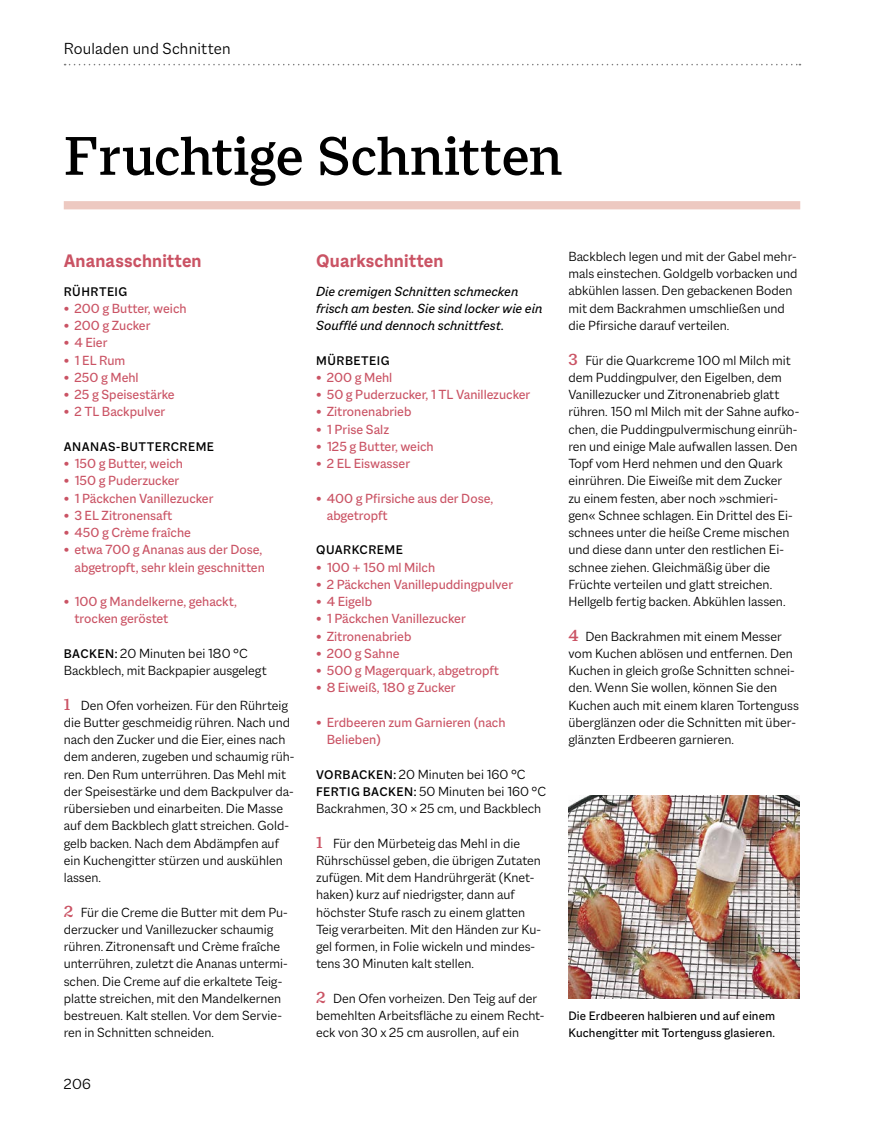
<style>
.page{position:relative;width:893px;height:1127px;background:#fff}
.page>*{position:absolute;margin:0;border:0;box-sizing:border-box;transform-origin:0 0}
.t1{font:500 58.5px "Macklin Text";letter-spacing:-.005em;color:#000}
.t2{font:700 19.5px "Macklin Sans";letter-spacing:.01em;color:#ca5364}
.t3{font:300 17.25px "Macklin Sans";letter-spacing:.01em;color:#000}
.t4{font:300 15.75px "Macklin Sans";color:#000}
.t5{font:300 14.25px/17.2px "Macklin Sans";color:#000}
.t6{font:14.25px/17.2px "Macklin Sans";color:#ca5364}
.t7{font:italic 14.25px/17.2px "Macklin Sans";letter-spacing:.005em;color:#000}
.t8{font:500 13.5px "Macklin Sans";letter-spacing:.035em;color:#000}
.t9{font:13.2px/17.2px "Macklin Sans";letter-spacing:.01em;color:#000}
.s1{font-weight:500}
.s2{font-weight:500;font-size:13.5px}
.s3{font-family:"Macklin Text";font-weight:500;font-size:17.25px;color:#ca5364}
</style>
<div class="page">
<svg style="left:65px;top:64px;width:735px;height:1px"></svg>
<div style="left:64px;top:201px;width:736px;height:8px;background:#edc9c1"></div>
<img style="left:568px;top:796px;width:231px;height:202px">
<p class="t3" style="left:64px;top:42px;width:168px">Rouladen und Schnitten</p>
<h1 class="t1" style="left:64px;top:136px;width:500px">Fruchtige Schnitten</h1>
<h2 class="t2" style="left:64px;top:254px;width:139px">Ananasschnitten</h2>
<p class="t8" style="left:64px;top:284px;width:65px">RÜHRTEIG</p>
<p class="t6" style="left:64px;top:301px;width:124px"><span class="s1">•</span> 200 g Butter, weich</p>
<p class="t6" style="left:64px;top:318px;width:88px"><span class="s1">•</span> 200 g Zucker</p>
<p class="t6" style="left:64px;top:335px;width:45px"><span class="s1">•</span> 4 Eier</p>
<p class="t6" style="left:64px;top:352px;width:63px"><span class="s1">•</span> 1 EL Rum</p>
<p class="t6" style="left:64px;top:370px;width:76px"><span class="s1">•</span> 250 g Mehl</p>
<p class="t6" style="left:64px;top:387px;width:112px"><span class="s1">•</span> 25 g Speisestärke</p>
<p class="t6" style="left:64px;top:404px;width:103px"><span class="s1">•</span> 2 TL Backpulver</p>
<p class="t8" style="left:64px;top:439px;width:152px">ANANAS-BUTTERCREME</p>
<p class="t6" style="left:64px;top:456px;width:121px"><span class="s1">•</span> 150 g Butter, weich</p>
<p class="t6" style="left:64px;top:473px;width:117px"><span class="s1">•</span> 150 g Puderzucker</p>
<p class="t6" style="left:64px;top:490px;width:151px"><span class="s1">•</span> 1 Päckchen Vanillezucker</p>
<p class="t6" style="left:64px;top:508px;width:110px"><span class="s1">•</span> 3 EL Zitronensaft</p>
<p class="t6" style="left:64px;top:525px;width:129px"><span class="s1">•</span> 450 g Crème fraîche</p>
<p class="t6" style="left:64px;top:542px;width:203px;text-align:right"><span class="s1">•</span> etwa 700 g Ananas aus der Dose, abgetropft, sehr klein geschnitten</p>
<p class="t6" style="left:74px;top:594px;width:164px;text-indent:-11px"><span class="s1">•</span> 100 g Mandelkerne, gehackt, trocken geröstet</p>
<p class="t5" style="left:64px;top:646px;width:204px"><span class="s2">BACKEN:</span> 20 Minuten bei 180 °C<br>Backblech, mit Backpapier ausgelegt</p>
<p class="t5" style="left:64px;top:697px;width:232px"><span class="s3">1</span> Den Ofen vorheizen. Für den Rührteig die Butter geschmeidig rühren. Nach und nach den Zucker und die Eier, eines nach dem anderen, zugeben und schaumig rüh&shy;ren. Den Rum unterrühren. Das Mehl mit der Speisestärke und dem Backpulver da&shy;rübersieben und einarbeiten. Die Masse auf dem Backblech glatt streichen. Gold&shy;gelb backen. Nach dem Abdämpfen auf ein Kuchengitter stürzen und auskühlen lassen.</p>
<p class="t5" style="left:64px;top:904px;width:226px"><span class="s3">2</span> Für die Creme die Butter mit dem Pu&shy;derzucker und Vanillezucker schaumig rühren. Zitronensaft und Crème fraîche unterrühren, zuletzt die Ananas untermi&shy;schen. Die Creme auf die erkaltete Teig&shy;platte streichen, mit den Mandelkernen bestreuen. Kalt stellen. Vor dem Servie&shy;ren in Schnitten schneiden.</p>
<p class="t4" style="left:64px;top:1078px;width:29px">206</p>
<h2 class="t2" style="left:316px;top:254px;width:129px">Quarkschnitten</h2>
<p class="t7" style="left:316px;top:284px;width:228px">Die cremigen Schnitten schmecken frisch am besten. Sie sind locker wie ein<br>Soufflé und dennoch schnittfest.</p>
<p class="t8" style="left:316px;top:353px;width:75px">MÜRBETEIG</p>
<p class="t6" style="left:316px;top:370px;width:78px"><span class="s1">•</span> 200 g Mehl</p>
<p class="t6" style="left:316px;top:387px;width:216px"><span class="s1">•</span> 50 g Puderzucker, 1 TL Vanillezucker</p>
<p class="t6" style="left:316px;top:404px;width:97px"><span class="s1">•</span> Zitronenabrieb</p>
<p class="t6" style="left:316px;top:421px;width:75px"><span class="s1">•</span> 1 Prise Salz</p>
<p class="t6" style="left:316px;top:439px;width:119px"><span class="s1">•</span> 125 g Butter, weich</p>
<p class="t6" style="left:316px;top:456px;width:96px"><span class="s1">•</span> 2 EL Eiswasser</p>
<p class="t6" style="left:327px;top:490px;width:168px;text-indent:-11px"><span class="s1">•</span> 400 g Pfirsiche aus der Dose, abgetropft</p>
<p class="t8" style="left:316px;top:543px;width:88px">QUARKCREME</p>
<p class="t6" style="left:316px;top:559px;width:121px"><span class="s1">•</span> 100 + 150 ml Milch</p>
<p class="t6" style="left:316px;top:577px;width:199px"><span class="s1">•</span> 2 Päckchen Vanillepuddingpulver</p>
<p class="t6" style="left:316px;top:594px;width:58px"><span class="s1">•</span> 4 Eigelb</p>
<p class="t6" style="left:316px;top:611px;width:151px"><span class="s1">•</span> 1 Päckchen Vanillezucker</p>
<p class="t6" style="left:316px;top:628px;width:97px"><span class="s1">•</span> Zitronenabrieb</p>
<p class="t6" style="left:316px;top:646px;width:85px"><span class="s1">•</span> 200 g Sahne</p>
<p class="t6" style="left:316px;top:663px;width:184px"><span class="s1">•</span> 500 g Magerquark, abgetropft</p>
<p class="t6" style="left:316px;top:680px;width:141px"><span class="s1">•</span> 8 Eiweiß, 180 g Zucker</p>
<p class="t6" style="left:327px;top:715px;width:180px;text-indent:-11px"><span class="s1">•</span> Erdbeeren zum Garnieren (nach<br>Belieben)</p>
<p class="t5" style="left:316px;top:766px;width:232px"><span class="s2">VORBACKEN:</span> 20 Minuten bei 160 °C<br><span class="s2">FERTIG BACKEN:</span> 50 Minuten bei 160 °C<br>Backrahmen, 30 × 25 cm, und Backblech</p>
<p class="t5" style="left:316px;top:835px;width:226px"><span class="s3">1</span> Für den Mürbeteig das Mehl in die Rührschüssel geben, die übrigen Zutaten zufügen. Mit dem Handrührgerät (Knet&shy;haken) kurz auf niedrigster, dann auf höchster Stufe rasch zu einem glatten Teig verarbeiten. Mit den Händen zur Ku&shy;gel formen, in Folie wickeln und mindes&shy;tens 30 Minuten kalt stellen.</p>
<p class="t5" style="left:316px;top:991px;width:230px"><span class="s3">2</span> Den Ofen vorheizen. Den Teig auf der bemehlten Arbeitsfläche zu einem Recht&shy;eck von 30 x 25 cm ausrollen, auf ein</p>
<p class="t5" style="left:568px;top:249px;width:231px">Backblech legen und mit der Gabel mehr&shy;mals einstechen. Goldgelb vorbacken und abkühlen lassen. Den gebackenen Boden mit dem Backrahmen umschließen und die Pfirsiche darauf verteilen.</p>
<p class="t5" style="left:568px;top:352px;width:233px"><span class="s3">3</span> Für die Quarkcreme 100 ml Milch mit dem Puddingpulver, den Eigelben, dem Vanillezucker und Zitronenabrieb glatt rühren. 150 ml Milch mit der Sahne aufko&shy;chen, die Puddingpulvermischung einrüh&shy;ren und einige Male aufwallen lassen. Den Topf vom Herd nehmen und den Quark einrühren. Die Eiweiße mit dem Zucker<br>zu einem festen, aber noch »schmieri&shy;gen« Schnee schlagen. Ein Drittel des Ei&shy;schnees unter die heiße Creme mischen und diese dann unter den restlichen Ei&shy;schnee ziehen. Gleichmäßig über die Früchte verteilen und glatt streichen.<br>Hellgelb fertig backen. Abkühlen lassen.</p>
<p class="t5" style="left:568px;top:628px;width:232px"><span class="s3">4</span> Den Backrahmen mit einem Messer vom Kuchen ablösen und entfernen. Den Kuchen in gleich große Schnitten schnei&shy;den. Wenn Sie wollen, können Sie den Kuchen auch mit einem klaren Tortenguss überglänzen oder die Schnitten mit über&shy;glänzten Erdbeeren garnieren.</p>
<p class="t9" style="left:568px;top:1008px;width:208px">Die Erdbeeren halbieren und auf einem<br>Kuchengitter mit Tortenguss glasieren.</p>
</div>
